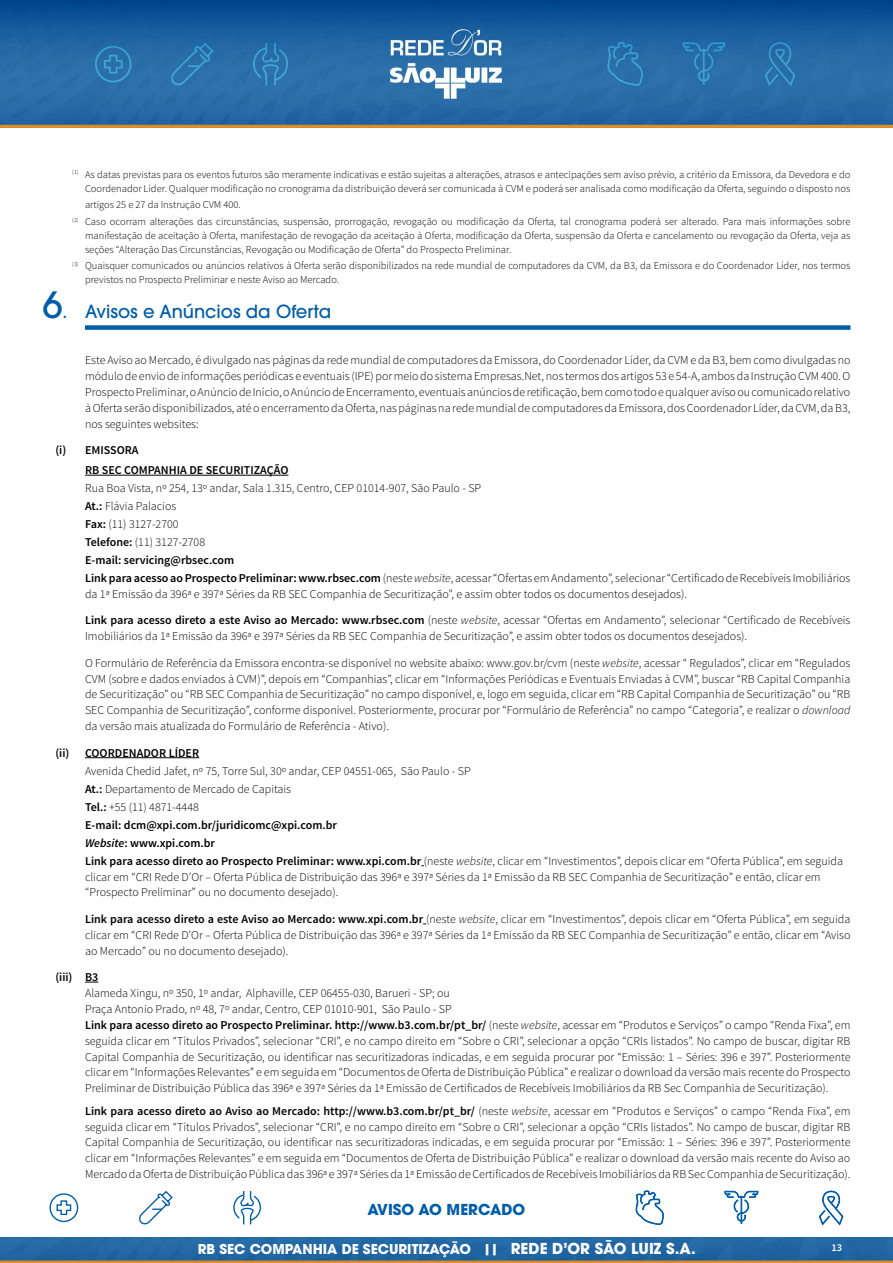
<style>
.page{position:relative;width:893px;height:1263px;background:#fff}
.page>*{position:absolute;margin:0;border:0;box-sizing:border-box;transform-origin:0 0}
.t1{font:500 18px "ITC Avant Garde Pro";color:#005da9}
.t2{font:700 15px "ITC Avant Garde Pro";color:#005da9}
.t3{font:700 13.5px "ITC Avant Garde Pro";color:#fff}
.t4{font:300 12px/15.9px "Source Sans Pro";color:#000}
.t5{font:600 12px/20.1px "Source Sans Pro";color:#000}
.t6{font:300 10.5px/14.1px "Source Sans Pro";color:#000}
.t7{font:600 10.5px "Source Sans Pro";color:#fff}
.s1{font-size:36px}
.s2{font-weight:600}
.s3{font-style:italic}
.s4{font-weight:600;font-style:italic}
.s5{font-size:15px}
</style>
<div class="page">
<img style="left:0;top:0;width:893px;height:127px">
<img style="left:0;top:1237px;width:893px;height:26px">
<svg style="left:139px;top:1190px;width:34px;height:35px"></svg>
<svg style="left:233px;top:1191px;width:28px;height:34px"></svg>
<div style="left:49px;top:1193px;width:29px;height:29px;border:1px solid #005da9;border-radius:50%"></div>
<svg style="left:56px;top:1200px;width:16px;height:16px"></svg>
<svg style="left:819px;top:1191px;width:25px;height:35px"></svg>
<svg style="left:724px;top:1190px;width:35px;height:34px"></svg>
<svg style="left:635px;top:1190px;width:29px;height:35px"></svg>
<div style="left:85px;top:325px;width:765px;height:5px;background:#005da9"></div>
<hr style="left:85px;top:475px;width:203px;height:1px;background:#000">
<hr style="left:85px;top:757px;width:114px;height:1px;background:#000">
<svg style="left:85px;top:982px;width:13px;height:1px"></svg>
<p class="t6" style="left:72px;top:167px;width:780px;text-align:right"><sup>(1)</sup> As datas previstas para os eventos futuros são meramente indicativas e estão sujeitas a alterações, atrasos e antecipações sem aviso prévio, a critério da Emissora, da Devedora e do<br>Coordenador Líder. Qualquer modificação no cronograma da distribuição deverá ser comunicada à CVM e poderá ser analisada como modificação da Oferta, seguindo o disposto nos</p>
<p class="t6" style="left:72px;top:196px;width:780px;line-height:17.1px;text-indent:13px">artigos 25 e 27 da Instrução CVM 400.<br><sup>(2)</sup> Caso ocorram alterações das circunstâncias, suspensão, prorrogação, revogação ou modificação da Oferta, tal cronograma poderá ser alterado. Para mais informações sobre</p>
<p class="t6" style="left:85px;top:229px;width:767px">manifestação de aceitação à Oferta, manifestação de revogação da aceitação à Oferta, modificação da Oferta, suspensão da Oferta e cancelamento ou revogação da Oferta, veja as seções “Alteração Das Circunstâncias, Revogação ou Modificação de Oferta” do Prospecto Preliminar.</p>
<p class="t6" style="left:85px;top:259px;width:767px;text-indent:-13px"><sup>(3)</sup> Quaisquer comunicados ou anúncios relativos à Oferta serão disponibilizados na rede mundial de computadores da CVM, da B3, da Emissora e do Coordenador Líder, nos termos previstos no Prospecto Preliminar e neste Aviso ao Mercado.</p>
<h1 class="t1" style="left:43px;top:300px;width:290px"><span class="s1">6</span>. Avisos e Anúncios da Oferta</h1>
<p class="t4" style="left:85px;top:352px;width:767px;text-align:justify">Este Aviso ao Mercado, é divulgado nas páginas da rede mundial de computadores da Emissora, do Coordenador Líder, da CVM e da B3, bem como divulgadas no módulo de envio de informações periódicas e eventuais (IPE) por meio do sistema Empresas.Net, nos termos dos artigos 53 e 54-A, ambos da Instrução CVM 400. O Prospecto Preliminar, o Anúncio de Início, o Anúncio de Encerramento, eventuais anúncios de retificação, bem como todo e qualquer aviso ou comunicado relativo à Oferta serão disponibilizados, até o encerramento da Oferta, nas páginas na rede mundial de computadores da Emissora, dos Coordenador Líder, da CVM, da B3, nos seguintes websites:</p>
<p class="t5" style="left:85px;top:440px;width:205px;text-indent:-30px">(i) EMISSORA<br>RB SEC COMPANHIA DE SECURITIZAÇÃO</p>
<p class="t4" style="left:85px;top:479px;width:767px;line-height:18px">Rua Boa Vista, nº 254, 13º andar, Sala 1.315, Centro, CEP 01014-907, São Paulo - SP<br><span class="s2">At.:</span> Flávia Palacios<br><span class="s2">Fax:</span> (11) 3127-2700<br><span class="s2">Telefone:</span> (11) 3127-2708<br><span class="s2">E-mail: servicing@rbsec.com<br>Link para acesso ao Prospecto Preliminar:www.rbsec.com</span> (neste <span class="s3">website</span>, acessar “Ofertas em Andamento”, selecionar “Certificado de Recebíveis Imobiliários</p>
<p class="t4" style="left:85px;top:586px;width:604px">da 1ª Emissão da 396ª e 397ª Séries da RB SEC Companhia de Securitização”, e assim obter todos os documentos desejados).</p>
<p class="t4" style="left:85px;top:612px;width:767px"><span class="s2">Link para acesso direto a este Aviso ao Mercado: www.rbsec.com</span> (neste <span class="s3">website</span>, acessar “Ofertas em Andamento”, selecionar “Certificado de Recebíveis<br>Imobiliários da 1ª Emissão da 396ª e 397ª Séries da RB SEC Companhia de Securitização”, e assim obter todos os documentos desejados).</p>
<p class="t4" style="left:85px;top:655px;width:767px;text-align:justify">O Formulário de Referência da Emissora encontra-se disponível no website abaixo: www.gov.br/cvm (neste <span class="s3">website</span>, acessar “ Regulados”, clicar em “Regulados CVM (sobre e dados enviados à CVM)”, depois em “Companhias”, clicar em “Informações Periódicas e Eventuais Enviadas à CVM”, buscar “RB Capital Companhia de Securitização” ou “RB SEC Companhia de Securitização” no campo disponível, e, logo em seguida, clicar em “RB Capital Companhia de Securitização” ou “RB SEC Companhia de Securitização”, conforme disponível. Posteriormente, procurar por “Formulário de Referência” no campo “Categoria”, e realizar o <span class="s3">download </span>da versão mais atualizada do Formulário de Referência - Ativo).</p>
<p class="t5" style="left:55px;top:743px;width:145px">(ii) COORDENADOR LÍDER</p>
<p class="t4" style="left:85px;top:762px;width:759px;line-height:18px">Avenida Chedid Jafet, nº 75, Torre Sul, 30º andar, CEP 04551-065, São Paulo - SP<br><span class="s2">At.:</span> Departamento de Mercado de Capitais<br><span class="s2">Tel.:</span> +55 (11) 4871-4448<br><span class="s2">E-mail: dcm@xpi.com.br/juridicomc@xpi.com.br<br></span><span class="s4">Website</span><span class="s2">: www.xpi.com.br<br>Link para acesso direto ao Prospecto Preliminar: www.xpi.com.br</span> (neste <span class="s3">website</span>, clicar em “Investimentos”, depois clicar em “Oferta Pública”, em seguida</p>
<p class="t4" style="left:85px;top:869px;width:737px">clicar em “CRI Rede D’Or – Oferta Pública de Distribuição das 396ª e 397ª Séries da 1ª Emissão da RB SEC Companhia de Securitização” e então, clicar em “Prospecto Preliminar” ou no documento desejado).</p>
<p class="t4" style="left:85px;top:911px;width:767px;text-align:justify"><span class="s2">Link para acesso direto a este Aviso ao Mercado: www.xpi.com.br</span> (neste <span class="s3">website</span>, clicar em “Investimentos”, depois clicar em “Oferta Pública”, em seguida clicar em “CRI Rede D’Or – Oferta Pública de Distribuição das 396ª e 397ª Séries da 1ª Emissão da RB SEC Companhia de Securitização” e então, clicar em “Aviso ao Mercado” ou no documento desejado).</p>
<p class="t5" style="left:55px;top:967px;width:45px">(iii) B3</p>
<p class="t4" style="left:85px;top:985px;width:767px">Alameda Xingu, nº 350, 1º andar, Alphaville, CEP 06455-030, Barueri - SP; ou<br>Praça Antonio Prado, nº 48, 7º andar, Centro, CEP 01010-901, São Paulo - SP<br><span class="s2">Link para acesso direto ao Prospecto Preliminar. http://www.b3.com.br/pt_br/</span> (neste <span class="s3">website</span>, acessar em “Produtos e Serviços” o campo “Renda Fixa”, em seguida clicar em “Títulos Privados”, selecionar “CRI”, e no campo direito em “Sobre o CRI”, selecionar a opção “CRIs listados”. No campo de buscar, digitar RB Capital Companhia de Securitização, ou identificar nas securitizadoras indicadas, e em seguida procurar por “Emissão: 1 – Séries: 396 e 397”. Posteriormente clicar em “Informações Relevantes” e em seguida em “Documentos de Oferta de Distribuição Pública” e realizar o download da versão mais recente do Prospecto Preliminar de Distribuição Pública das 396ª e 397ª Séries da 1ª Emissão de Certificados de Recebíveis Imobiliários da RB Sec Companhia de Securitização).</p>
<p class="t4" style="left:85px;top:1103px;width:767px;text-align:justify"><span class="s2">Link para acesso direto ao Aviso ao Mercado: http://www.b3.com.br/pt_br/</span> (neste <span class="s3">website</span>, acessar em “Produtos e Serviços” o campo “Renda Fixa”, em seguida clicar em “Títulos Privados”, selecionar “CRI”, e no campo direito em “Sobre o CRI”, selecionar a opção “CRIs listados”. No campo de buscar, digitar RB Capital Companhia de Securitização, ou identificar nas securitizadoras indicadas, e em seguida procurar por “Emissão: 1 – Séries: 396 e 397”. Posteriormente clicar em “Informações Relevantes” e em seguida em “Documentos de Oferta de Distribuição Pública” e realizar o download da versão mais recente do Aviso ao Mercado da Oferta de Distribuição Pública das 396ª e 397ª Séries da 1ª Emissão de Certificados de Recebíveis Imobiliários da RB Sec Companhia de Securitização).</p>
<p class="t2" style="left:367px;top:1199px;width:159px">AVISO AO MERCADO</p>
<p class="t3" style="left:198px;top:1240px;width:499px">RB SEC COMPANHIA DE SECURITIZAÇÃO || <span class="s5">REDE D’OR SÃO LUIZ S.A.</span></p>
<p class="t7" style="left:831px;top:1241px;width:12px">13</p>
</div>
